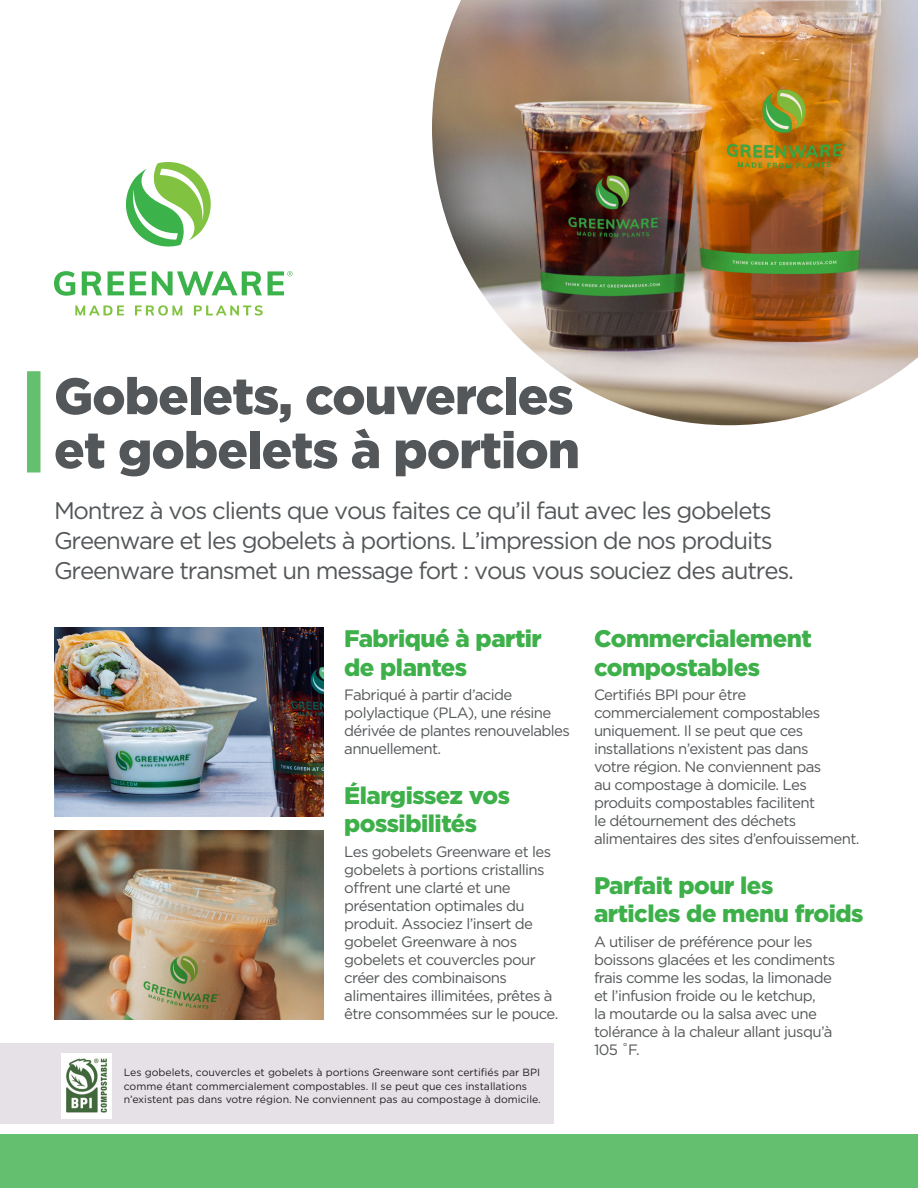
<style>
.page{position:relative;width:918px;height:1188px;background:#fff}
.page>*{position:absolute;margin:0;border:0;box-sizing:border-box;transform-origin:0 0}
.Cover_Headline{font:900 51px/54px "Gotham";letter-spacing:-.02em;color:#545759}
.Cover_Intro_Copy{font:24px/30px "Gotham";letter-spacing:-.05em;color:#545759}
.Benefit_Subhead{font:900 24px/28.8px "Gotham";letter-spacing:-.02em;color:#3db04a}
.Benefit_Copy{font:15px/18px "Gotham";letter-spacing:-.04em;color:#545759}
.t1{font:10.5px/13.5px "Gotham";color:#231f20}
</style>
<div class="page">
<img style="left:54px;top:628px;width:270px;height:189px">
<div style="left:0;top:1134px;width:918px;height:54px;background:#64c06e"></div>
<div style="left:27px;top:371px;width:13px;height:101px;background:#64c06e"></div>
<svg style="left:126px;top:162px;width:85px;height:85px"></svg>
<svg style="left:54px;top:271px;width:21px;height:25px"></svg>
<svg style="left:82px;top:271px;width:20px;height:24px"></svg>
<svg style="left:108px;top:271px;width:16px;height:24px"></svg>
<svg style="left:130px;top:271px;width:16px;height:24px"></svg>
<svg style="left:152px;top:271px;width:110px;height:24px"></svg>
<svg style="left:268px;top:271px;width:24px;height:24px"></svg>
<svg style="left:75px;top:305px;width:49px;height:10px"></svg>
<svg style="left:135px;top:305px;width:47px;height:11px"></svg>
<svg style="left:194px;top:305px;width:69px;height:11px"></svg>
<img style="left:432px;top:0;width:486px;height:425px">
<img style="left:54px;top:830px;width:270px;height:189px">
<div style="left:0;top:1043px;width:554px;height:81px;background:#e5e1e6"></div>
<div style="left:61px;top:1053px;width:50px;height:65px;background:#fff"></div>
<img style="left:66px;top:1058px;width:41px;height:55px">
<p class="Cover_Headline" style="left:54px;top:369px;width:528px">Gobelets, couvercles et gobelets à portion</p>
<p class="Cover_Intro_Copy" style="left:54px;top:495px;width:742px">Montrez à vos clients que vous faites ce qu’il faut avec les gobelets<br>Greenware et les gobelets à portions. L’impression de nos produits<br>Greenware transmet un message fort : vous vous souciez des autres.</p>
<p class="Benefit_Subhead" style="left:344px;top:624px;width:199px">Fabriqué à partir de plantes</p>
<p class="Benefit_Copy" style="left:344px;top:686px;width:227px">Fabriqué à partir d’acide polylactique (PLA), une résine dérivée de plantes renouvelables annuellement.</p>
<p class="Benefit_Subhead" style="left:344px;top:780px;width:167px">Élargissez vos possibilités</p>
<p class="Benefit_Copy" style="left:344px;top:842px;width:216px">Les gobelets Greenware et les gobelets à portions cristallins offrent une clarté et une présentation optimales du produit. Associez l’insert de gobelet Greenware à nos gobelets et couvercles pour créer des combinaisons alimentaires illimitées, prêtes à être consommées sur le pouce.</p>
<p class="t1" style="left:124px;top:1066px;width:419px">Les gobelets, couvercles et gobelets à portions Greenware sont certifiés par BPI comme étant commercialement compostables. Il se peut que ces installations n’existent pas dans votre région. Ne conviennent pas au compostage à domicile.</p>
<p class="Benefit_Subhead" style="left:594px;top:624px;width:219px">Commercialement compostables</p>
<p class="Benefit_Copy" style="left:594px;top:686px;width:267px">Certifiés BPI pour être commercialement compostables uniquement. Il se peut que ces installations n’existent pas dans<br>votre région. Ne conviennent pas<br>au compostage à domicile. Les produits compostables facilitent<br>le détournement des déchets alimentaires des sites d’enfouissement.</p>
<p class="Benefit_Subhead" style="left:594px;top:870px;width:271px">Parfait pour les articles de menu froids</p>
<p class="Benefit_Copy" style="left:594px;top:932px;width:243px">A utiliser de préférence pour les boissons glacées et les condiments frais comme les sodas, la limonade et l’infusion froide ou le ketchup,<br>la moutarde ou la salsa avec une tolérance à la chaleur allant jusqu’à<br>105 ˚F.</p>
</div>
